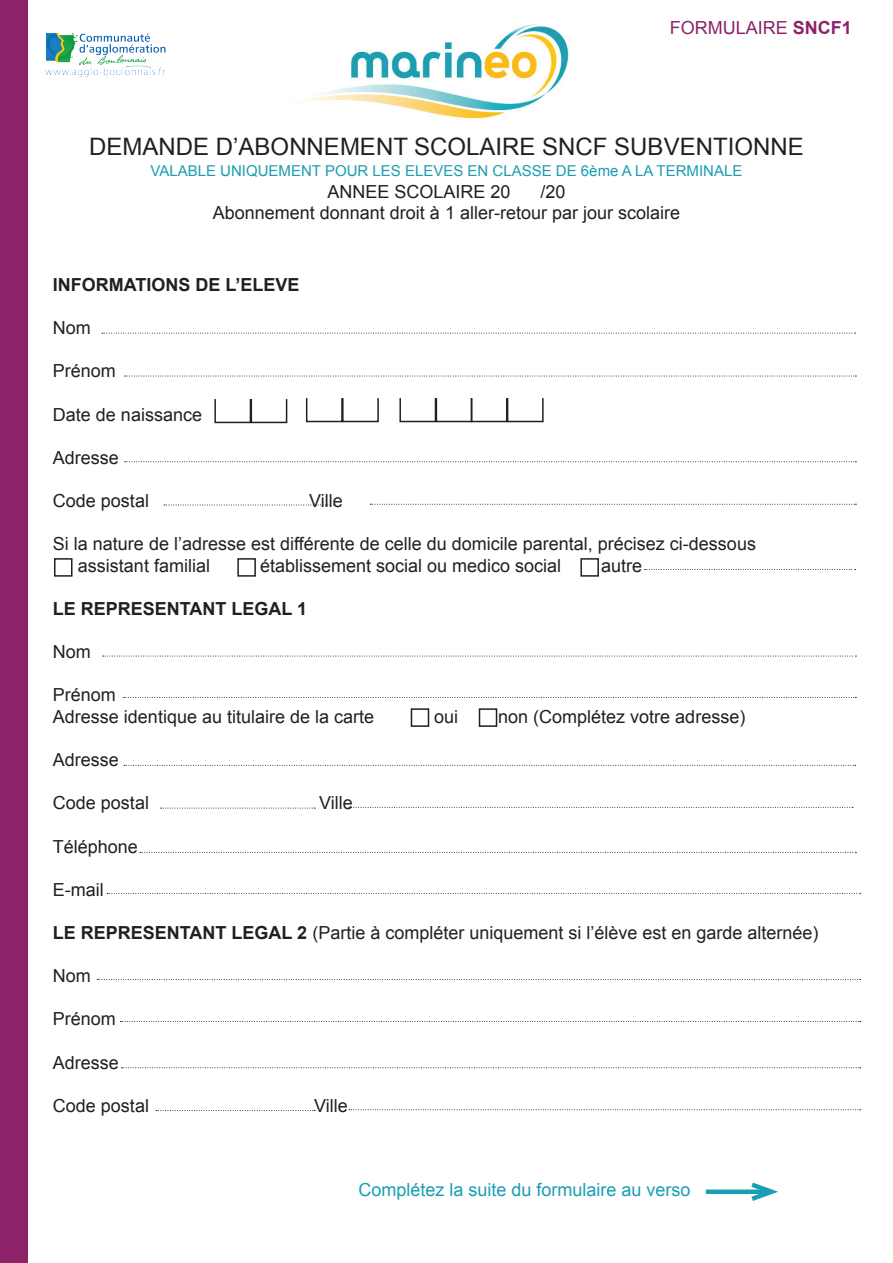
<style>
.page{position:relative;width:893px;height:1263px;background:#fff}
.page>*{position:absolute;margin:0;border:0;box-sizing:border-box;transform-origin:0 0}
.t1{font:24px "Arial";color:#231f20}
.t2{font:18px/21.6px "Arial";color:#231f20}
.t3{font:700 18px "Arial";color:#231f20}
.t4{font:18px "Arial";color:#1a9eb4}
.t5{font:18px "Arial";color:#8d226a}
.t6{font:15px "Arial";color:#1b9db0}
.s1{font-weight:700}
</style>
<div class="page">
<img style="left:298px;top:24px;width:271px;height:94px">
<div style="left:706px;top:1189px;width:66px;height:5px;background:#1a9eb4"></div>
<svg style="left:746px;top:1182px;width:32px;height:19px"></svg>
<div style="left:0;top:0;width:27px;height:1263px;background:#8d226a"></div>
<svg style="left:102px;top:333px;width:754px;height:1px"></svg>
<svg style="left:125px;top:376px;width:731px;height:1px"></svg>
<div style="left:214px;top:398px;width:37px;height:25px;border:2px solid #231f20"></div>
<div style="left:251px;top:398px;width:36px;height:25px;border:2px solid #231f20"></div>
<div style="left:306px;top:397px;width:37px;height:25px;border:2px solid #231f20"></div>
<div style="left:342px;top:397px;width:37px;height:25px;border:2px solid #231f20"></div>
<div style="left:399px;top:397px;width:37px;height:25px;border:2px solid #231f20"></div>
<div style="left:436px;top:397px;width:36px;height:25px;border:2px solid #231f20"></div>
<div style="left:471px;top:397px;width:36px;height:25px;border:2px solid #231f20"></div>
<div style="left:507px;top:397px;width:37px;height:25px;border:2px solid #231f20"></div>
<svg style="left:125px;top:461px;width:731px;height:1px"></svg>
<svg style="left:370px;top:504px;width:486px;height:1px"></svg>
<svg style="left:164px;top:505px;width:170px;height:1px"></svg>
<div style="left:54px;top:558px;width:19px;height:19px;border:2px solid #231f20"></div>
<div style="left:237px;top:558px;width:19px;height:19px;border:2px solid #231f20"></div>
<div style="left:580px;top:558px;width:19px;height:19px;border:2px solid #231f20"></div>
<svg style="left:645px;top:569px;width:211px;height:1px"></svg>
<svg style="left:103px;top:656px;width:753px;height:1px"></svg>
<svg style="left:124px;top:697px;width:732px;height:1px"></svg>
<div style="left:411px;top:708px;width:18px;height:19px;border:2px solid #231f20"></div>
<div style="left:479px;top:708px;width:18px;height:19px;border:2px solid #231f20"></div>
<svg style="left:140px;top:852px;width:716px;height:1px"></svg>
<svg style="left:107px;top:893px;width:754px;height:1px"></svg>
<svg style="left:124px;top:765px;width:732px;height:1px"></svg>
<svg style="left:349px;top:807px;width:504px;height:1px"></svg>
<svg style="left:161px;top:808px;width:154px;height:1px"></svg>
<svg style="left:97px;top:979px;width:764px;height:1px"></svg>
<svg style="left:120px;top:1021px;width:741px;height:1px"></svg>
<svg style="left:121px;top:1067px;width:740px;height:1px"></svg>
<svg style="left:349px;top:1109px;width:512px;height:1px"></svg>
<svg style="left:156px;top:1110px;width:159px;height:1px"></svg>
<img style="left:45px;top:32px;width:121px;height:46px">
<p class="t5" style="left:670px;top:16px;width:184px">FORMULAIRE <span class="s1">SNCF1</span></p>
<h1 class="t1" style="left:89px;top:130px;width:716px">DEMANDE D’ABONNEMENT SCOLAIRE SNCF SUBVENTIONNE</h1>
<p class="t6" style="left:151px;top:161px;width:593px">VALABLE UNIQUEMENT POUR LES ELEVES EN CLASSE DE 6ème A LA TERMINALE</p>
<p class="t2" style="left:327px;top:181px;width:185px">ANNEE SCOLAIRE 20</p>
<p class="t2" style="left:213px;top:181px;width:469px;text-indent:328px">/20<br>Abonnement donnant droit à 1 aller-retour par jour scolaire</p>
<p class="t3" style="left:53px;top:273px;width:248px">INFORMATIONS DE L’ELEVE</p>
<p class="t2" style="left:53px;top:317px;width:39px">Nom</p>
<p class="t2" style="left:53px;top:360px;width:65px">Prénom</p>
<p class="t2" style="left:53px;top:404px;width:151px">Date de naissance</p>
<p class="t2" style="left:53px;top:447px;width:68px">Adresse</p>
<p class="t2" style="left:53px;top:490px;width:98px">Code postal</p>
<p class="t2" style="left:309px;top:490px;width:35px">Ville</p>
<p class="t2" style="left:78px;top:533px;width:679px;text-indent:-25px">Si la nature de l’adresse est différente de celle du domicile parental, précisez ci-dessous assistant familial</p>
<p class="t2" style="left:260px;top:555px;width:303px">établissement social ou medico social</p>
<p class="t2" style="left:601px;top:555px;width:43px">autre</p>
<p class="t3" style="left:53px;top:597px;width:256px">LE REPRESENTANT LEGAL 1</p>
<p class="t2" style="left:53px;top:641px;width:39px">Nom</p>
<p class="t2" style="left:53px;top:684px;width:323px">Prénom<br>Adresse identique au titulaire de la carte</p>
<p class="t2" style="left:434px;top:706px;width:26px">oui</p>
<p class="t2" style="left:498px;top:706px;width:249px">non (Complétez votre adresse)</p>
<p class="t2" style="left:53px;top:749px;width:68px">Adresse</p>
<p class="t2" style="left:53px;top:792px;width:98px">Code postal</p>
<p class="t2" style="left:319px;top:792px;width:35px">Ville</p>
<p class="t2" style="left:53px;top:836px;width:87px">Téléphone</p>
<p class="t2" style="left:53px;top:879px;width:52px">E-mail</p>
<p class="t2" style="left:53px;top:922px;width:767px"><span class="s1">LE REPRESENTANT LEGAL 2</span> (Partie à compléter uniquement si l’élève est en garde alternée)</p>
<p class="t2" style="left:53px;top:965px;width:39px">Nom</p>
<p class="t2" style="left:53px;top:1008px;width:65px">Prénom</p>
<p class="t2" style="left:53px;top:1052px;width:68px">Adresse</p>
<p class="t2" style="left:53px;top:1095px;width:98px">Code postal</p>
<p class="t2" style="left:314px;top:1095px;width:35px">Ville</p>
<p class="t4" style="left:358px;top:1177px;width:334px">Complétez la suite du formulaire au verso</p>
</div>
